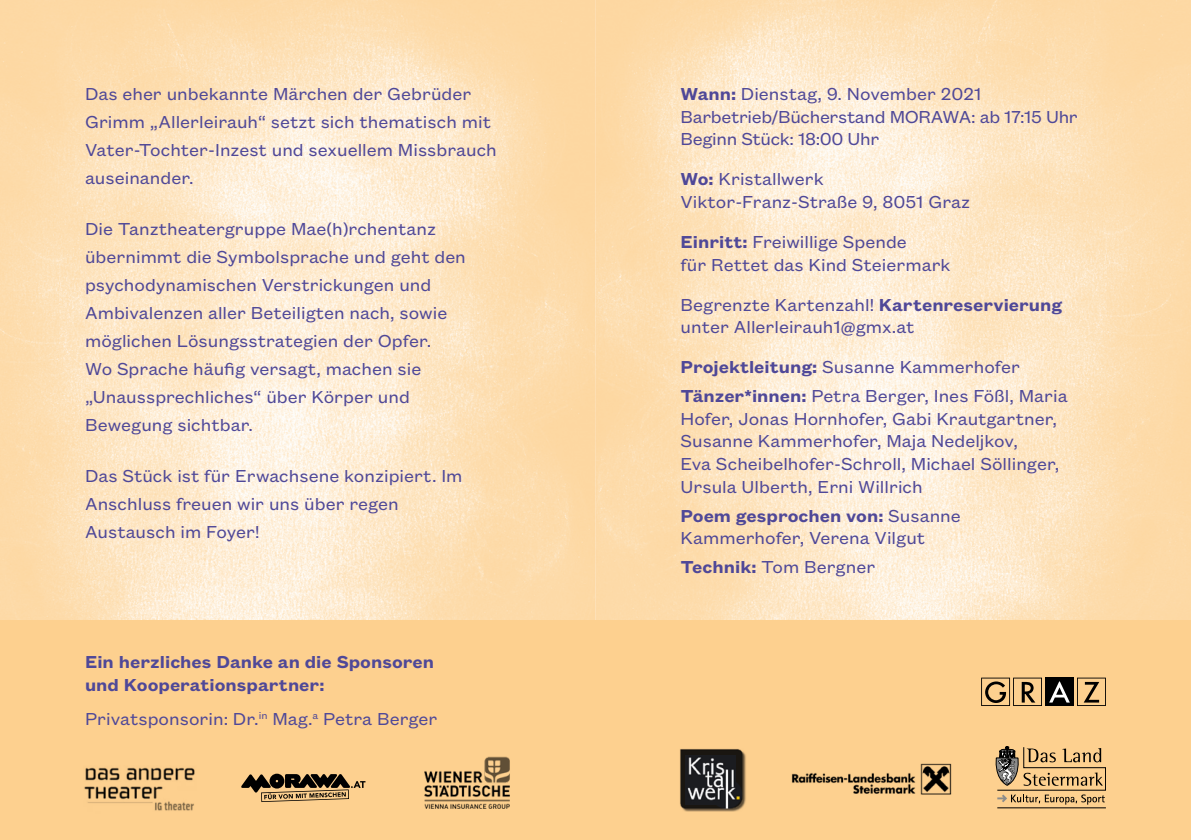
<style>
.page{position:relative;width:1191px;height:840px;background:#fff}
.page>*{position:absolute;margin:0;border:0;box-sizing:border-box;transform-origin:0 0}
.t1{font:19px/28px "Founders Grotesk Text";color:#4f4898}
.t2{font:19px/22.8px "Founders Grotesk Text";letter-spacing:-.02em;color:#4f4898}
.t3{font:600 19px/22.8px "Founders Grotesk Text";color:#4f4898}
.s1{font-weight:600}
</style>
<div class="page">
<div style="left:0;top:0;width:1191px;height:839px;background:#fdd08f"></div>
<img style="left:0;top:0;width:1191px;height:619px">
<img style="left:84px;top:767px;width:111px;height:44px">
<img style="left:424px;top:756px;width:86px;height:51px">
<img style="left:680px;top:749px;width:66px;height:61px">
<svg style="left:981px;top:677px;width:61px;height:28px"></svg>
<svg style="left:1077px;top:677px;width:29px;height:28px"></svg>
<div style="left:1045px;top:677px;width:29px;height:28px;background:#000"></div>
<svg style="left:1049px;top:681px;width:20px;height:21px"></svg>
<img style="left:791px;top:763px;width:161px;height:32px">
<svg style="left:241px;top:773px;width:124px;height:28px"></svg>
<hr style="left:997px;top:807px;width:109px;height:1px;background:#000">
<svg style="left:996px;top:746px;width:110px;height:58px"></svg>
<p class="t1" style="left:85px;top:78px;width:413px">Das eher unbekannte Märchen der Gebrüder Grimm „Allerleirauh“ setzt sich thematisch mit Vater-Tochter-Inzest und sexuellem Missbrauch auseinander.</p>
<p class="t1" style="left:85px;top:213px;width:382px">Die Tanztheatergruppe Mae(h)rchentanz übernimmt die Symbolsprache und geht den psychodynamischen Verstrickungen und Ambivalenzen aller Beteiligten nach, sowie möglichen Lösungsstrategien der Opfer.<br>Wo Sprache häufig versagt, machen sie „Unaussprechliches“ über Körper und Bewegung sichtbar.</p>
<p class="t1" style="left:85px;top:460px;width:379px">Das Stück ist für Erwachsene konzipiert. Im<br>Anschluss freuen wir uns über regen<br>Austausch im Foyer!</p>
<p class="t3" style="left:85px;top:648px;width:350px">Ein herzliches Danke an die Sponsoren und Kooperationspartner:</p>
<p class="t1" style="left:85px;top:703px;width:354px">Privatsponsorin: Dr.<sup>in</sup> Mag.<sup>a</sup> Petra Berger</p>
<p class="t2" style="left:680px;top:81px;width:399px"><span class="s1">Wann:</span> Dienstag, 9. November 2021<br>Barbetrieb/Bücherstand MORAWA: ab 17:15 Uhr<br>Beginn Stück: 18:00 Uhr</p>
<p class="t1" style="left:680px;top:166px;width:291px;line-height:22.8px"><span class="s1">Wo:</span> Kristallwerk<br>Viktor-Franz-Straße 9, 8051 Graz</p>
<p class="t1" style="left:680px;top:229px;width:271px;line-height:22.8px"><span class="s1">Einritt:</span> Freiwillige Spende<br>für Rettet das Kind Steiermark</p>
<p class="t1" style="left:680px;top:291px;width:383px;line-height:22.8px">Begrenzte Kartenzahl! <span class="s1">Kartenreservierung </span>unter Allerleirauh1@gmx.at</p>
<p class="t1" style="left:680px;top:351px;width:341px"><span class="s1">Projektleitung:</span> Susanne Kammerhofer</p>
<p class="t1" style="left:680px;top:383px;width:388px;line-height:22.8px"><span class="s1">Tänzer*innen:</span> Petra Berger, Ines Fößl, Maria Hofer, Jonas Hornhofer, Gabi Krautgartner, Susanne Kammerhofer, Maja Nedeljkov,<br>Eva Scheibelhofer-Schroll, Michael Söllinger, Ursula Ulberth, Erni Willrich</p>
<p class="t1" style="left:680px;top:502px;width:282px;line-height:22.8px"><span class="s1">Poem gesprochen von:</span> Susanne<br>Kammerhofer, Verena Vilgut</p>
<p class="t1" style="left:680px;top:551px;width:196px"><span class="s1">Technik:</span> Tom Bergner</p>
</div>
